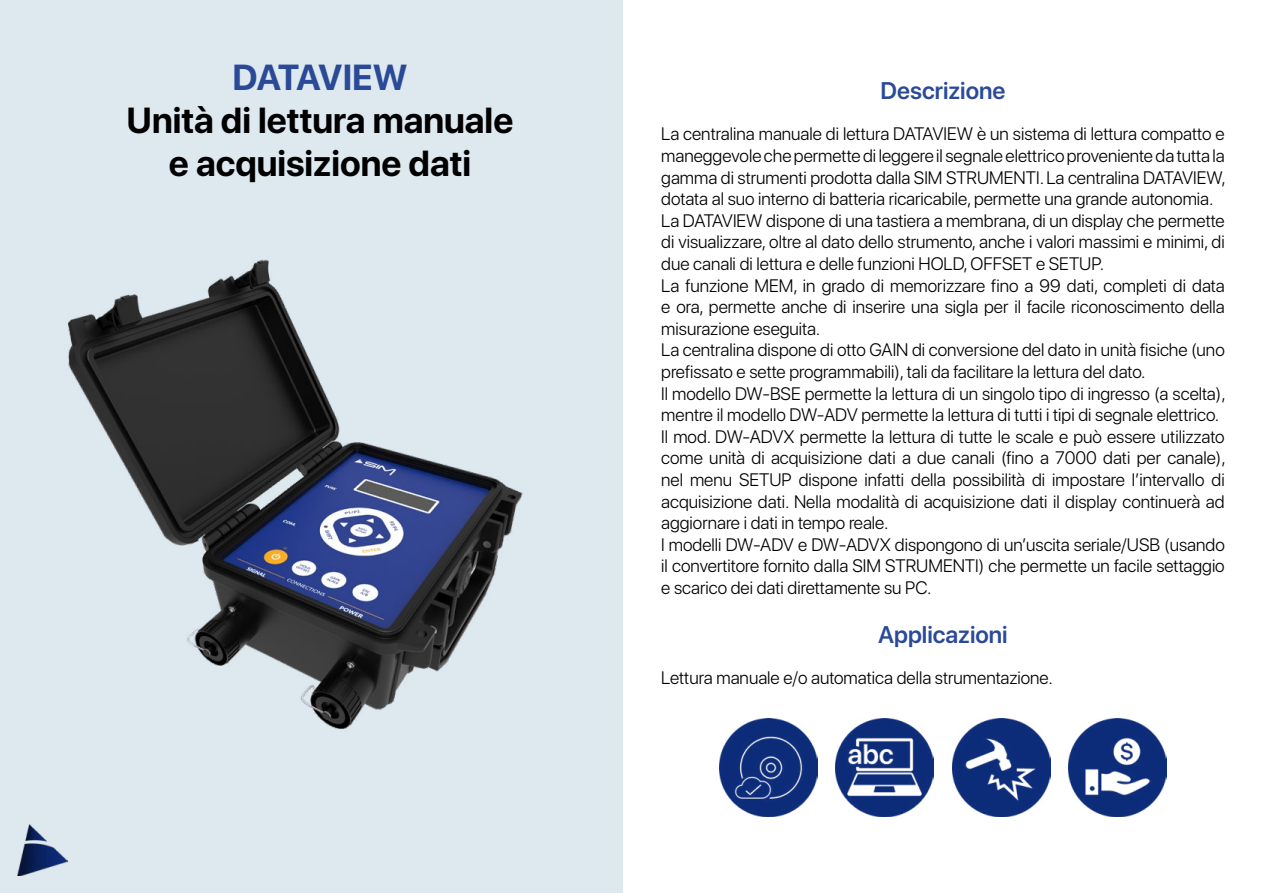
<style>
.page{position:relative;width:1263px;height:893px;background:#fff}
.page>*{position:absolute;margin:0;border:0;box-sizing:border-box;transform-origin:0 0}
.t1{font:700 36px/43.2px "SF Pro Display";color:#000;text-align:center}
.t2{font:700 36px "SF Pro Display";letter-spacing:-.03em;color:#2a4997}
.t3{font:600 24px "SF Pro Display";color:#2a4997}
.t4{font:300 18px/21.6px "SF Pro Display";color:#000}
</style>
<div class="page">
<div style="left:0;top:0;width:623px;height:893px;background:#dee8ef"></div>
<img style="left:68px;top:259px;width:455px;height:470px">
<img style="left:719px;top:719px;width:98px;height:98px">
<img style="left:952px;top:719px;width:98px;height:98px">
<img style="left:836px;top:719px;width:98px;height:98px">
<img style="left:1068px;top:719px;width:98px;height:98px">
<img style="left:17px;top:824px;width:51px;height:52px">
<h1 class="t2" style="left:232px;top:56px;width:177px">DATAVIEW</h1>
<h1 class="t1" style="left:127px;top:99px;width:388px">Unità di lettura manuale e acquisizione dati</h1>
<h2 class="t3" style="left:880px;top:73px;width:126px">Descrizione</h2>
<p class="t4" style="left:661px;top:124px;width:566px">La centralina manuale di lettura DATAVIEW è un sistema di lettura compatto e maneggevole che permette di leggere il segnale elettrico proveniente da tutta la gamma di strumenti prodotta dalla SIM STRUMENTI. La centralina DATAVIEW, dotata al suo interno di batteria ricaricabile, permette una grande autonomia.<br>La DATAVIEW dispone di una tastiera a membrana, di un display che permette di visualizzare, oltre al dato dello strumento, anche i valori massimi e minimi, di due canali di lettura e delle funzioni HOLD, OFFSET e SETUP.<br>La funzione MEM, in grado di memorizzare fino a 99 dati, completi di data e ora, permette anche di inserire una sigla per il facile riconoscimento della misurazione eseguita.<br>La centralina dispone di otto GAIN di conversione del dato in unità fisiche (uno prefissato e sette programmabili), tali da facilitare la lettura del dato.<br>Il modello DW-BSE permette la lettura di un singolo tipo di ingresso (a scelta), mentre il modello DW-ADV permette la lettura di tutti i tipi di segnale elettrico.<br>Il mod. DW-ADVX permette la lettura di tutte le scale e può essere utilizzato come unità di acquisizione dati a due canali (fino a 7000 dati per canale), nel menu SETUP dispone infatti della possibilità di impostare l’intervallo di acquisizione dati. Nella modalità di acquisizione dati il display continuerà ad aggiornare i dati in tempo reale.<br>I modelli DW-ADV e DW-ADVX dispongono di un’uscita seriale/USB (usando il convertitore fornito dalla SIM STRUMENTI) che permette un facile settaggio e scarico dei dati direttamente su PC.</p>
<h2 class="t3" style="left:878px;top:617px;width:131px">Applicazioni</h2>
<p class="t4" style="left:661px;top:667px;width:393px">Lettura manuale e/o automatica della strumentazione.</p>
</div>
